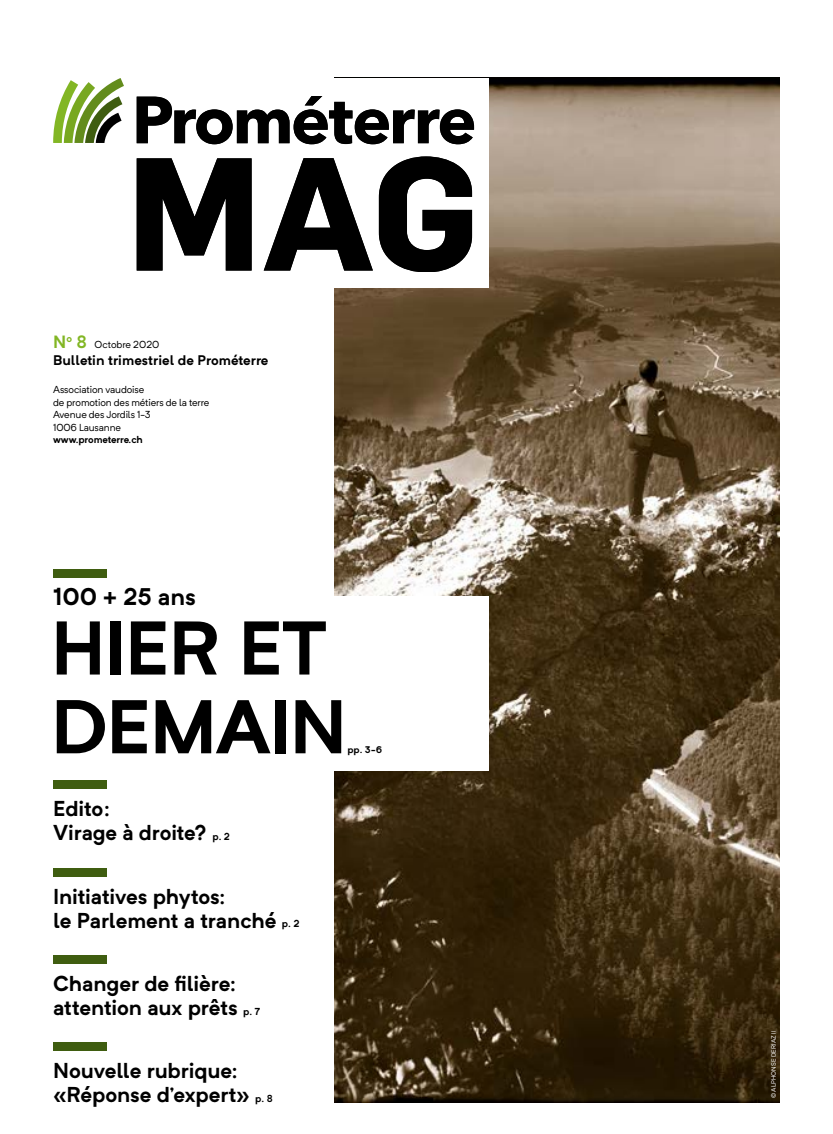
<style>
.page{position:relative;width:833px;height:1134px;background:#fff}
.page>*{position:absolute;margin:0;border:0;box-sizing:border-box;transform-origin:0 0}
.t1{font:700 74.75px/78.8px "Neutrif Pro";letter-spacing:-.025em;color:#000}
.t2{font:700 23.75px "Neutrif Pro";color:#000}
.t3{font:700 21.25px/23.8px "Neutrif Pro";letter-spacing:-.005em;color:#000}
.t4{font:700 13.75px "Neutrif Pro";color:#000}
.t5{font:10px/12.5px "Neutrif Pro";letter-spacing:-.01em;color:#000}
.t6{font:700 10px "Neutrif Pro";letter-spacing:-.01em;color:#000}
.t7{font:700 9.5px "Neutrif Pro";color:#000}
.t8{font:6.25px "Neutrif Pro";letter-spacing:.025em;color:#fff}
.s1{font-weight:700;font-size:17.5px;color:#82b624}
.s2{font-size:10px}
</style>
<div class="page">
<img style="left:335px;top:78px;width:445px;height:1024px">
<div style="left:53px;top:78px;width:436px;height:209px;background:#fff"></div>
<svg style="left:53px;top:78px;width:71px;height:65px"></svg>
<svg style="left:137px;top:96px;width:337px;height:48px"></svg>
<svg style="left:264px;top:158px;width:109px;height:113px"></svg>
<svg style="left:137px;top:158px;width:115px;height:113px"></svg>
<svg style="left:379px;top:156px;width:93px;height:116px"></svg>
<div style="left:53px;top:596px;width:436px;height:175px;background:#fff"></div>
<div style="left:53px;top:569px;width:53px;height:8px;background:#3f5d10"></div>
<div style="left:53px;top:780px;width:53px;height:9px;background:#3f5d10"></div>
<div style="left:53px;top:867px;width:53px;height:9px;background:#3f5d10"></div>
<div style="left:53px;top:955px;width:53px;height:9px;background:#3f5d10"></div>
<div style="left:53px;top:1042px;width:53px;height:9px;background:#3f5d10"></div>
<p class="t5" style="left:53px;top:338px;width:108px"><span class="s1">N</span><sup>o</sup> <span class="s1">8</span> Octobre 2020</p>
<p class="t4" style="left:53px;top:350px;width:217px">Bulletin trimestriel de Prométerre</p>
<p class="t5" style="left:53px;top:383px;width:158px">Association vaudoise<br>de promotion des métiers de la terre<br>Avenue des Jordils 1-3<br>1006 Lausanne</p>
<p class="t6" style="left:53px;top:433px;width:91px">www.prometerre.ch</p>
<p class="t2" style="left:53px;top:580px;width:144px">100 + 25 ans</p>
<h1 class="t1" style="left:50px;top:606px;width:298px">HIER ET<br>DEMAIN</h1>
<p class="t7" style="left:347px;top:743px;width:36px">pp. 3-6</p>
<p class="t3" style="left:53px;top:796px;width:178px">Edito:<br>Virage à droite? <span class="s2">p. 2</span></p>
<p class="t3" style="left:53px;top:884px;width:248px">Initiatives phytos:<br>le Parlement a tranché <span class="s2">p. 2</span></p>
<p class="t3" style="left:53px;top:971px;width:208px">Changer de filière: attention aux prêts <span class="s2">p. 7</span></p>
<p class="t3" style="left:53px;top:1058px;width:221px">Nouvelle rubrique: «Réponse d’expert» <span class="s2">p. 8</span></p>
<p class="t8" style="left:769px;top:1098px;width:69px;rotate:-90deg">© ALPHONSE DERIAZ II</p>
</div>
